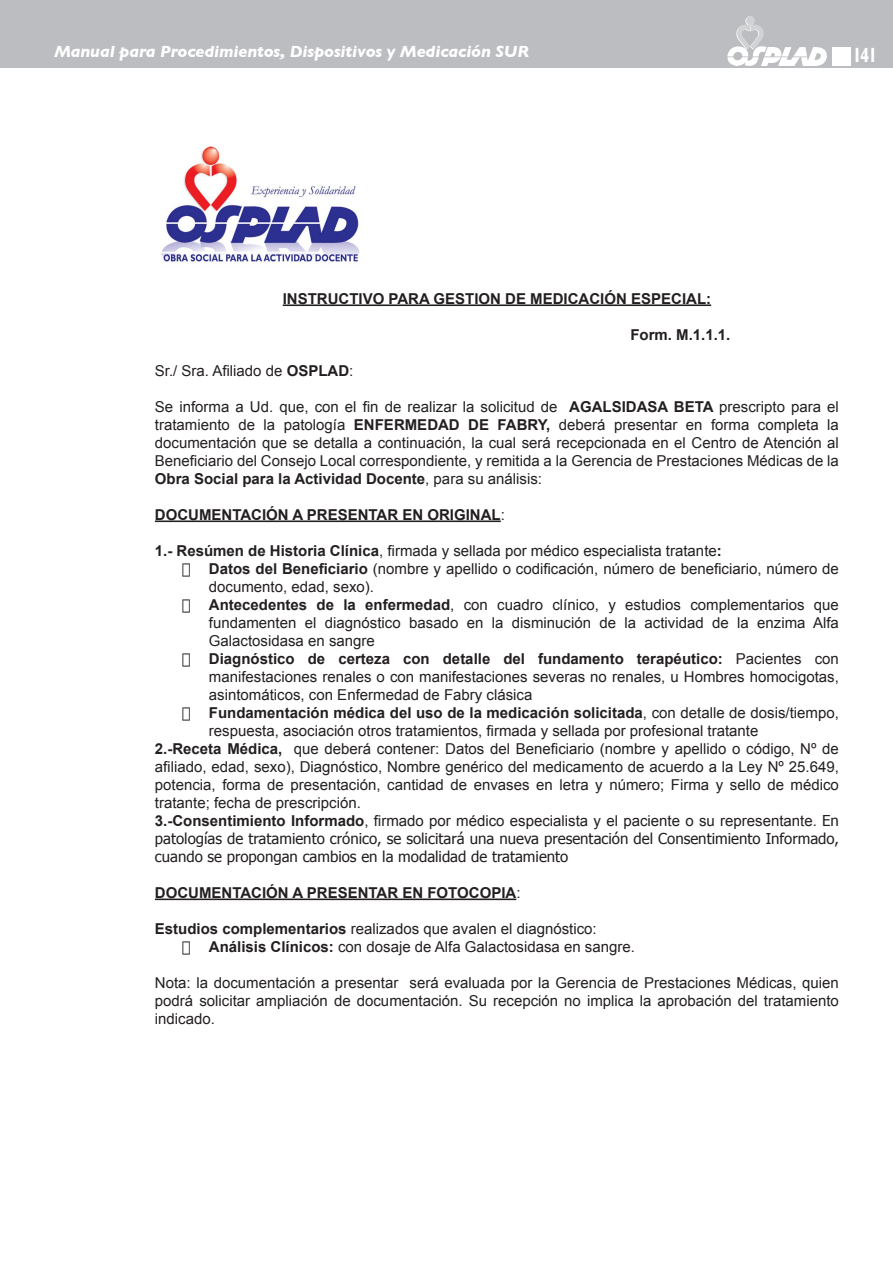
<style>
.page{position:relative;width:893px;height:1263px;background:#fff}
.page>*{position:absolute;margin:0;border:0;box-sizing:border-box;transform-origin:0 0}
.t1{font:700 21px "Gill Sans";color:#fff;scale:.7 1}
.t2{font:italic 700 16.5px "Gill Sans";letter-spacing:-.01em;color:#fff}
.Sin_espaciado{font:15px/18px "Arial";color:#231f20;text-align:justify}
.Default{font:15px/18px "Tahoma";color:#231f20;text-align:justify}
.t3{font:700 15px "Arial";color:#231f20}
.s1{font-weight:700}
.s2{font-weight:400}
.s3{font-family:"Arial";font-weight:700}
.s4{font-family:"Arial"}
</style>
<div class="page">
<div style="left:0;top:0;width:893px;height:68px;background:#bcbdc0"></div>
<div style="left:746px;top:16px;width:9px;height:9px;background:#d1d2d4;border-radius:50%"></div>
<svg style="left:727px;top:24px;width:100px;height:42px"></svg>
<div style="left:832px;top:48px;width:18px;height:18px;background:#fff"></div>
<hr style="left:283px;top:304px;width:428px;height:2px;background:#231f20">
<hr style="left:155px;top:520px;width:346px;height:2px;background:#231f20">
<hr style="left:155px;top:898px;width:361px;height:2px;background:#231f20">
<img style="left:161px;top:146px;width:199px;height:117px">
<p class="t2" style="left:54px;top:42px;width:476px">Manual para Procedimientos, Dispositivos y Medicación SUR</p>
<h1 class="t1" style="left:853px;top:43px;width:37px">141</h1>
<p class="t3" style="left:283px;top:288px;width:430px">INSTRUCTIVO PARA GESTION DE MEDICACIÓN ESPECIAL:</p>
<p class="t3" style="left:630px;top:324px;width:102px">Form. M.1.1.1.</p>
<p class="Sin_espaciado" style="left:155px;top:362px;width:200px">Sr./ Sra. Afiliado de <span class="s1">OSPLAD</span>:</p>
<p class="Sin_espaciado" style="left:155px;top:398px;width:685px">Se informa a Ud. que, con el fin de realizar la solicitud de <span class="s1">AGALSIDASA BETA</span> prescripto para el tratamiento de la patología <span class="s1">ENFERMEDAD DE FABRY,</span> deberá presentar en forma completa la documentación que se detalla a continuación, la cual será recepcionada en el Centro de Atención al Beneficiario del Consejo Local correspondiente, y remitida a la Gerencia de Prestaciones Médicas de la <span class="s1">Obra Social para la Actividad Docente</span>, para su análisis:</p>
<p class="t3" style="left:155px;top:504px;width:352px">DOCUMENTACIÓN A PRESENTAR EN ORIGINAL<span class="s2">:</span></p>
<p class="Sin_espaciado" style="left:155px;top:542px;width:568px"><span class="s1">1.- Resúmen de Historia Clínica</span>, firmada y sellada por médico especialista tratante<span class="s1">:</span></p>
<p class="Sin_espaciado" style="left:209px;top:560px;width:631px;text-indent:-27px">• <span class="s1">Datos del Beneficiario</span> (nombre y apellido o codificación, número de beneficiario, número de documento, edad, sexo).</p>
<p class="Sin_espaciado" style="left:209px;top:596px;width:631px;text-indent:-27px">• <span class="s1">Antecedentes de la enfermedad</span>, con cuadro clínico, y estudios complementarios que fundamenten el diagnóstico basado en la disminución de la actividad de la enzima Alfa Galactosidasa en sangre</p>
<p class="Sin_espaciado" style="left:209px;top:650px;width:631px;text-indent:-27px">• <span class="s1">Diagnóstico de certeza con detalle del fundamento terapéutico:</span> Pacientes con manifestaciones renales o con manifestaciones severas no renales, u Hombres homocigotas, asintomáticos, con Enfermedad de Fabry clásica</p>
<p class="Sin_espaciado" style="left:209px;top:704px;width:631px;text-indent:-27px">• <span class="s1">Fundamentación médica del uso de la medicación solicitada</span>, con detalle de dosis/tiempo, respuesta, asociación otros tratamientos, firmada y sellada por profesional tratante</p>
<p class="Sin_espaciado" style="left:155px;top:740px;width:685px"><span class="s1">2.-Receta Médica,</span> que deberá contener: Datos del Beneficiario (nombre y apellido o código, Nº de afiliado, edad, sexo), Diagnóstico, Nombre genérico del medicamento de acuerdo a la Ley Nº 25.649, potencia, forma de presentación, cantidad de envases en letra y número; Firma y sello de médico tratante; fecha de prescripción.</p>
<p class="Default" style="left:155px;top:810px;width:686px"><span class="s3">3.-Consentimiento Informado</span><span class="s4">, firmado por médico especialista y el paciente o su representante.</span> En patologías de tratamiento crónico, se solicitará una nueva presentación del Consentimiento Informado, cuando se propongan cambios en la modalidad de tratamiento</p>
<p class="t3" style="left:155px;top:882px;width:367px">DOCUMENTACIÓN A PRESENTAR EN FOTOCOPIA<span class="s2">:</span></p>
<p class="Sin_espaciado" style="left:155px;top:920px;width:443px"><span class="s1">Estudios complementarios</span> realizados que avalen el diagnóstico:</p>
<p class="Sin_espaciado" style="left:182px;top:938px;width:455px">• <span class="s1">Análisis Clínicos:</span> con dosaje de Alfa Galactosidasa en sangre.</p>
<p class="Sin_espaciado" style="left:155px;top:974px;width:685px">Nota: la documentación a presentar será evaluada por la Gerencia de Prestaciones Médicas, quien podrá solicitar ampliación de documentación. Su recepción no implica la aprobación del tratamiento indicado.</p>
</div>
